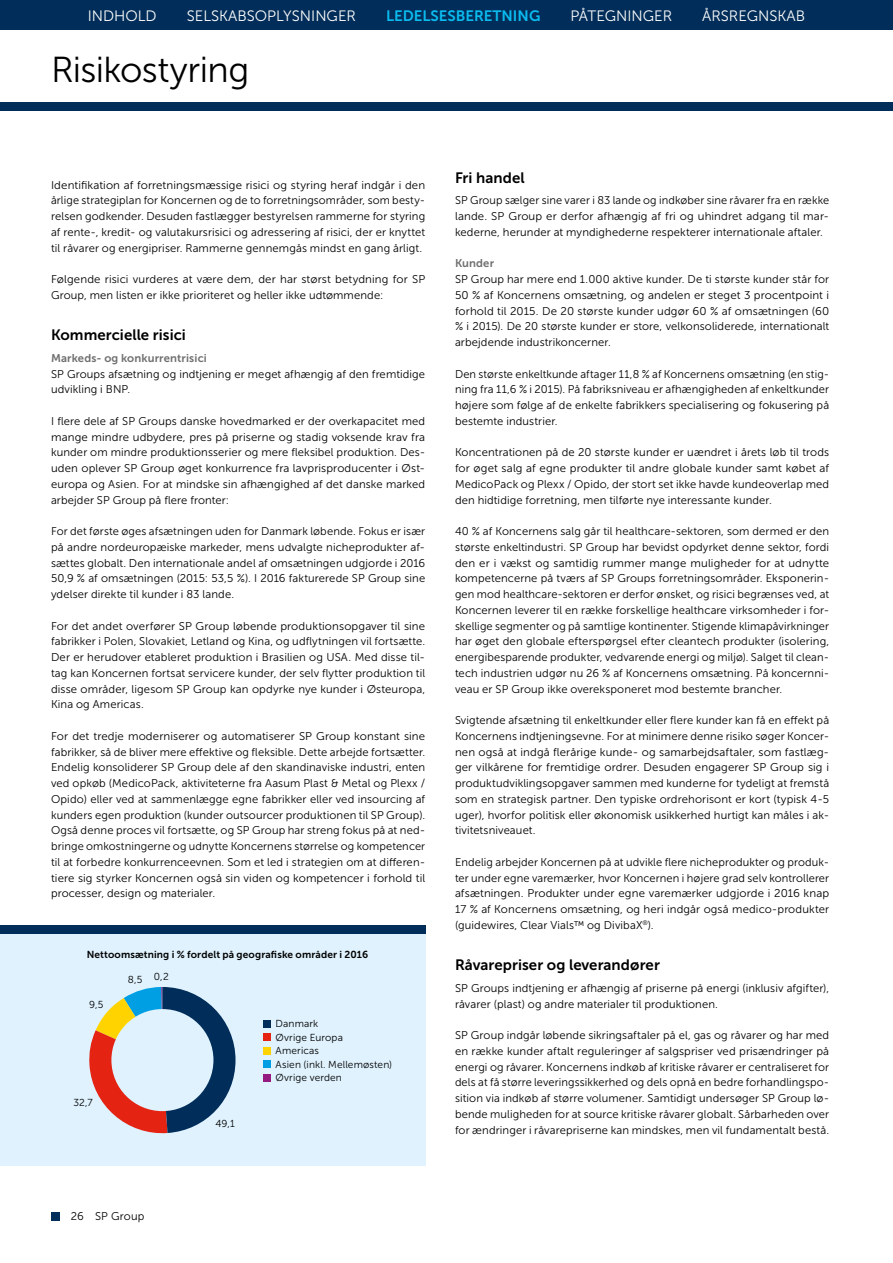
<style>
.page{position:relative;width:893px;height:1263px;background:#fff}
.page>*{position:absolute;margin:0;border:0;box-sizing:border-box;transform-origin:0 0}
.t1{font:36px "Museo Sans 300";letter-spacing:-.02em;color:#000}
.t2{font:15px "Museo Sans 700";letter-spacing:.005em;color:#000}
.t3{font:15px "Museo Sans 300";color:#fff}
.t4{font:15px "Museo Sans 700";color:#0bbbef}
.t5{font:11.25px/15.8px "Museo Sans 300";letter-spacing:.01em;color:#000;text-align:justify}
.t6{font:11.25px "Museo Sans 700";letter-spacing:.015em;color:#706f6f}
.t7{font:10.2px/13.5px "Museo Sans 300";letter-spacing:.015em;color:#000}
.t8{font:10.2px "Museo Sans 700";letter-spacing:.015em;color:#000}
</style>
<div class="page">
<div style="left:0;top:934px;width:425px;height:231px;background:#dff2fd"></div>
<div style="left:0;top:925px;width:425px;height:9px;background:#002d59"></div>
<svg style="left:89px;top:987px;width:147px;height:146px"></svg>
<div style="left:111px;top:1009px;width:102px;height:102px;background:#dff2fd;border-radius:50%"></div>
<div style="left:264px;top:1020px;width:7px;height:7px;background:#002d59"></div>
<div style="left:264px;top:1034px;width:7px;height:7px;background:#e42313"></div>
<div style="left:264px;top:1047px;width:7px;height:7px;background:#ffd300"></div>
<div style="left:264px;top:1061px;width:7px;height:7px;background:#009fe3"></div>
<div style="left:264px;top:1074px;width:7px;height:7px;background:#951b81"></div>
<div style="left:51px;top:1212px;width:9px;height:8px;background:#002d59"></div>
<div style="left:0;top:102px;width:893px;height:9px;background:#002d59"></div>
<div style="left:0;top:0;width:893px;height:30px;background:#002d59"></div>
<h2 class="t3" style="left:88px;top:7px;width:70px">INDHOLD</h2>
<h2 class="t3" style="left:187px;top:7px;width:171px">SELSKABSOPLYSNINGER</h2>
<h2 class="t4" style="left:386px;top:7px;width:156px">LEDELSESBERETNING</h2>
<h2 class="t3" style="left:570px;top:7px;width:103px">PÅTEGNINGER</h2>
<h2 class="t3" style="left:702px;top:7px;width:105px">ÅRSREGNSKAB</h2>
<h1 class="t1" style="left:51px;top:50px;width:200px">Risikostyring</h1>
<p class="t5" style="left:51px;top:177px;width:376px">Identifikation af forretningsmæssige risici og styring heraf indgår i den årlige strategiplan for Koncernen og de to forretningsområder, som besty&shy;relsen godkender. Desuden fastlægger bestyrelsen rammerne for styring af rente-, kredit- og valutakursrisici og adressering af risici, der er knyttet til råvarer og energipriser. Rammerne gennemgås mindst en gang årligt.</p>
<p class="t5" style="left:51px;top:271px;width:376px">Følgende risici vurderes at være dem, der har størst betydning for SP<br>Group, men listen er ikke prioriteret og heller ikke udtømmende:</p>
<h2 class="t2" style="left:51px;top:327px;width:136px">Kommercielle risici</h2>
<p class="t6" style="left:51px;top:352px;width:157px">Markeds- og konkurrentrisici</p>
<p class="t5" style="left:51px;top:366px;width:376px">SP Groups afsætning og indtjening er meget afhængig af den fremtidige udvikling i BNP.</p>
<p class="t5" style="left:51px;top:413px;width:376px">I flere dele af SP Groups danske hovedmarked er der overkapacitet med mange mindre udbydere, pres på priserne og stadig voksende krav fra kunder om mindre produktionsserier og mere fleksibel produktion. Des&shy;uden oplever SP Group øget konkurrence fra lavprisproducenter i Øst&shy;europa og Asien. For at mindske sin afhængighed af det danske marked arbejder SP Group på flere fronter:</p>
<p class="t5" style="left:51px;top:523px;width:376px">For det første øges afsætningen uden for Danmark løbende. Fokus er især på andre nordeuropæiske markeder, mens udvalgte nicheprodukter af&shy;sættes globalt. Den internationale andel af omsætningen udgjorde i 2016<br>50,9 % af omsætningen (2015: 53,5 %). I 2016 fakturerede SP Group sine ydelser direkte til kunder i 83 lande.</p>
<p class="t5" style="left:51px;top:618px;width:376px">For det andet overfører SP Group løbende produktionsopgaver til sine fabrikker i Polen, Slovakiet, Letland og Kina, og udflytningen vil fortsætte.<br>Der er herudover etableret produktion i Brasilien og USA. Med disse til&shy;tag kan Koncernen fortsat servicere kunder, der selv flytter produktion til disse områder, ligesom SP Group kan opdyrke nye kunder i Østeuropa, Kina og Americas.</p>
<p class="t5" style="left:51px;top:728px;width:376px">For det tredje moderniserer og automatiserer SP Group konstant sine fabrikker, så de bliver mere effektive og fleksible. Dette arbejde fortsætter.<br>Endelig konsoliderer SP Group dele af den skandinaviske industri, enten ved opkøb (MedicoPack, aktiviteterne fra Aasum Plast &amp; Metal og Plexx / Opido) eller ved at sammenlægge egne fabrikker eller ved insourcing af kunders egen produktion (kunder outsourcer produktionen til SP Group).<br>Også denne proces vil fortsætte, og SP Group har streng fokus på at ned&shy;bringe omkostningerne og udnytte Koncernens størrelse og kompetencer til at forbedre konkurrenceevnen. Som et led i strategien om at differen&shy;tiere sig styrker Koncernen også sin viden og kompetencer i forhold til processer, design og materialer.</p>
<p class="t8" style="left:87px;top:949px;width:283px">Nettoomsætning i % fordelt på geografiske områder i 2016</p>
<p class="t7" style="left:89px;top:998px;width:16px">9,5</p>
<p class="t7" style="left:128px;top:972px;width:43px">8,5 0,2</p>
<p class="t7" style="left:74px;top:1096px;width:21px">32,7</p>
<p class="t7" style="left:215px;top:1117px;width:21px">49,1</p>
<p class="t7" style="left:276px;top:1017px;width:118px">Danmark<br>Øvrige Europa<br>Americas<br>Asien (inkl. Mellemøsten)<br>Øvrige verden</p>
<h2 class="t2" style="left:455px;top:169px;width:71px">Fri handel</h2>
<p class="t5" style="left:455px;top:193px;width:376px">SP Group sælger sine varer i 83 lande og indkøber sine råvarer fra en række lande. SP Group er derfor afhængig af fri og uhindret adgang til mar&shy;kederne, herunder at myndighederne respekterer internationale aftaler.</p>
<p class="t6" style="left:455px;top:257px;width:41px">Kunder</p>
<p class="t5" style="left:455px;top:271px;width:376px">SP Group har mere end 1.000 aktive kunder. De ti største kunder står for 50 % af Koncernens omsætning, og andelen er steget 3 procentpoint i forhold til 2015. De 20 største kunder udgør 60 % af omsætningen (60 % i 2015). De 20 største kunder er store, velkonsoliderede, internationalt arbejdende industrikoncerner.</p>
<p class="t5" style="left:455px;top:366px;width:376px">Den største enkeltkunde aftager 11,8 % af Koncernens omsætning (en stig&shy;ning fra 11,6 % i 2015). På fabriksniveau er afhængigheden af enkeltkunder højere som følge af de enkelte fabrikkers specialisering og fokusering på bestemte industrier.</p>
<p class="t5" style="left:455px;top:445px;width:376px">Koncentrationen på de 20 største kunder er uændret i årets løb til trods for øget salg af egne produkter til andre globale kunder samt købet af MedicoPack og Plexx / Opido, der stort set ikke havde kundeoverlap med den hidtidige forretning, men tilførte nye interessante kunder.</p>
<p class="t5" style="left:455px;top:523px;width:376px;text-align:left">40 % af Koncernens salg går til healthcare-sektoren, som dermed er den største enkeltindustri. SP Group har bevidst opdyrket denne sektor, fordi den er i vækst og samtidig rummer mange muligheder for at udnytte kompetencerne på tværs af SP Groups forretningsområder. Eksponerin&shy;gen mod healthcare-sektoren er derfor ønsket, og risici begrænses ved, at Koncernen leverer til en række forskellige healthcare virksomheder i for&shy;skellige segmenter og på samtlige kontinenter. Stigende klimapåvirkninger har øget den globale efterspørgsel efter cleantech produkter (isolering, energibesparende produkter, vedvarende energi og miljø). Salget til clean&shy;tech industrien udgør nu 26 % af Koncernens omsætning. På koncernni&shy;veau er SP Group ikke overeksponeret mod bestemte brancher.</p>
<p class="t5" style="left:455px;top:712px;width:376px">Svigtende afsætning til enkeltkunder eller flere kunder kan få en effekt på Koncernens indtjeningsevne. For at minimere denne risiko søger Koncer&shy;nen også at indgå flerårige kunde- og samarbejdsaftaler, som fastlæg&shy;ger vilkårene for fremtidige ordrer. Desuden engagerer SP Group sig i produktudviklingsopgaver sammen med kunderne for tydeligt at fremstå som en strategisk partner. Den typiske ordrehorisont er kort (typisk 4-5 uger), hvorfor politisk eller økonomisk usikkerhed hurtigt kan måles i ak&shy;tivitetsniveauet.</p>
<p class="t5" style="left:455px;top:854px;width:376px">Endelig arbejder Koncernen på at udvikle flere nicheprodukter og produk&shy;ter under egne varemærker, hvor Koncernen i højere grad selv kontrollerer afsætningen. Produkter under egne varemærker udgjorde i 2016 knap 17 % af Koncernens omsætning, og heri indgår også medico-produkter (guidewires, Clear Vials™ og DivibaX<sup>®</sup>).</p>
<h2 class="t2" style="left:455px;top:957px;width:206px">Råvarepriser og leverandører</h2>
<p class="t5" style="left:455px;top:980px;width:376px">SP Groups indtjening er afhængig af priserne på energi (inklusiv afgifter), råvarer (plast) og andre materialer til produktionen.</p>
<p class="t5" style="left:455px;top:1027px;width:376px">SP Group indgår løbende sikringsaftaler på el, gas og råvarer og har med en række kunder aftalt reguleringer af salgspriser ved prisændringer på energi og råvarer. Koncernens indkøb af kritiske råvarer er centraliseret for dels at få større leveringssikkerhed og dels opnå en bedre forhandlingspo&shy;sition via indkøb af større volumener. Samtidigt undersøger SP Group lø&shy;bende muligheden for at source kritiske råvarer globalt. Sårbarheden over for ændringer i råvarepriserne kan mindskes, men vil fundamentalt bestå.</p>
<p class="t5" style="left:71px;top:1209px;width:75px">26 SP Group</p>
</div>
